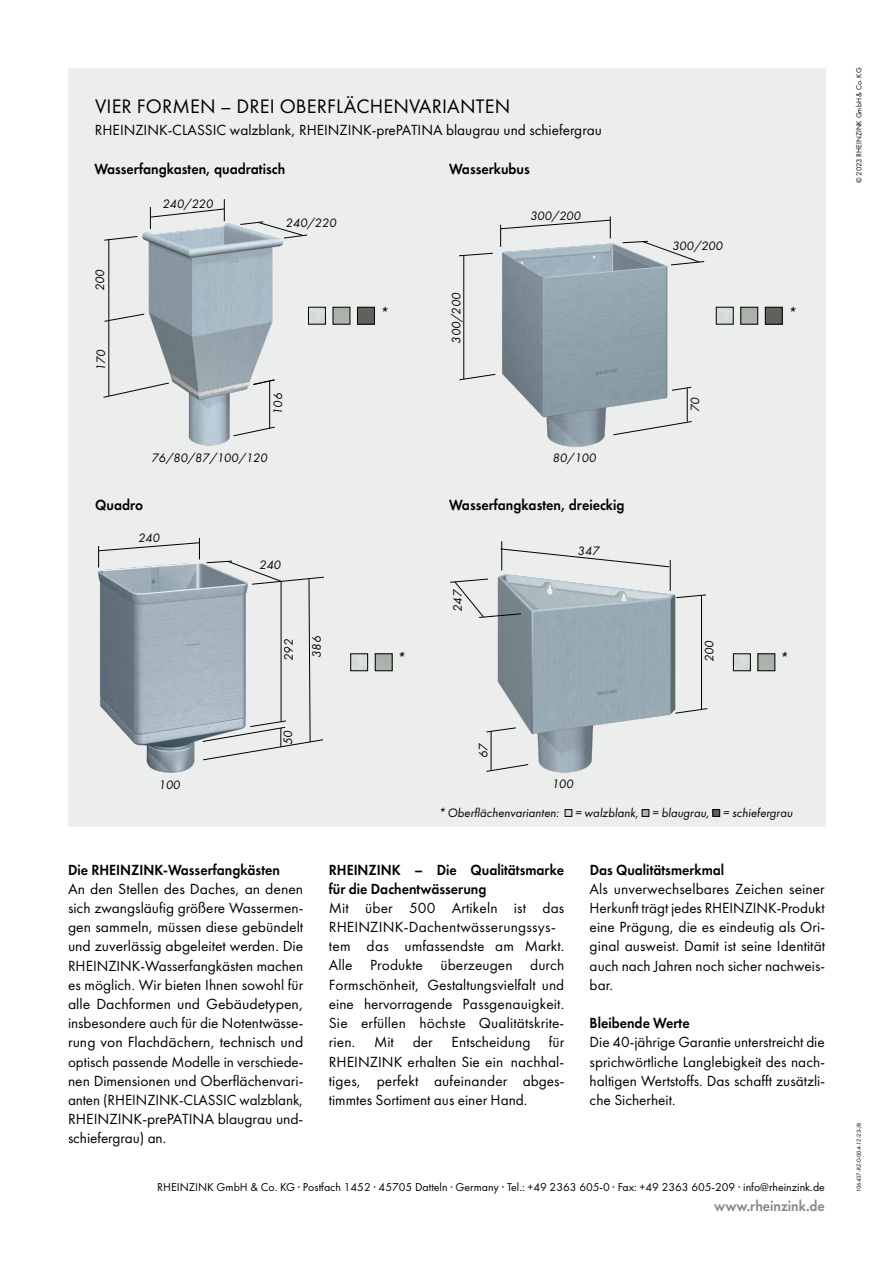
<style>
.page{position:relative;width:893px;height:1263px;background:#fff}
.page>*{position:absolute;margin:0;border:0;box-sizing:border-box;transform-origin:0 0}
.t1{font:18px "RZ Futura";letter-spacing:.01em;color:#000}
.t2{font:13.5px/19.2px "RZ Futura";color:#000;text-align:justify}
.t3{font:800 13.5px/19.2px "RZ Futura";color:#000}
.t4{font:800 13.5px "RZ Futura";color:#87888a}
.t5{font:italic 13.5px "RZ Futura";color:#000}
.t6{font:italic 11.25px "RZ Futura";color:#000}
.t7{font:10.5px "RZ Futura";color:#000}
.t8{font:6.75px "RZ Futura";color:#000}
.t9{font:5.25px "RZ Futura";color:#000}
</style>
<div class="page">
<div style="left:68px;top:68px;width:757px;height:758px;background:#eceded"></div>
<img style="left:108px;top:207px;width:208px;height:239px">
<img style="left:483px;top:560px;width:224px;height:213px">
<hr style="left:670px;top:560px;width:1px;height:31px;background:#000">
<svg style="left:500px;top:541px;width:169px;height:29px"></svg>
<svg style="left:150px;top:199px;width:75px;height:30px"></svg>
<svg style="left:104px;top:236px;width:34px;height:5px"></svg>
<svg style="left:104px;top:314px;width:41px;height:8px"></svg>
<svg style="left:103px;top:382px;width:66px;height:16px"></svg>
<hr style="left:109px;top:240px;width:1px;height:156px;background:#000">
<hr style="left:269px;top:381px;width:1px;height:47px;background:#000">
<img style="left:97px;top:572px;width:108px;height:201px">
<svg style="left:253px;top:379px;width:22px;height:6px"></svg>
<svg style="left:233px;top:427px;width:42px;height:9px"></svg>
<svg style="left:240px;top:221px;width:68px;height:18px"></svg>
<div style="left:565px;top:809px;width:7px;height:7px;border:1px solid #000"></div>
<div style="left:642px;top:809px;width:7px;height:7px;border:1px solid #000"></div>
<div style="left:713px;top:809px;width:7px;height:7px;border:1px solid #000"></div>
<svg style="left:98px;top:538px;width:226px;height:222px"></svg>
<svg style="left:450px;top:579px;width:71px;height:39px"></svg>
<hr style="left:701px;top:595px;width:1px;height:114px;background:#000">
<svg style="left:676px;top:594px;width:30px;height:4px"></svg>
<svg style="left:675px;top:708px;width:33px;height:6px"></svg>
<svg style="left:486px;top:727px;width:30px;height:5px"></svg>
<svg style="left:486px;top:764px;width:43px;height:8px"></svg>
<hr style="left:491px;top:731px;width:1px;height:40px;background:#000">
<img style="left:310px;top:309px;width:14px;height:13px">
<div style="left:308px;top:307px;width:18px;height:17px;border:1px solid #000"></div>
<div style="left:357px;top:307px;width:18px;height:17px;border:1px solid #000"></div>
<div style="left:333px;top:307px;width:17px;height:17px;border:1px solid #000"></div>
<div style="left:716px;top:307px;width:17px;height:17px;border:1px solid #000"></div>
<div style="left:765px;top:307px;width:17px;height:17px;border:1px solid #000"></div>
<div style="left:741px;top:307px;width:17px;height:17px;border:1px solid #000"></div>
<img style="left:459px;top:240px;width:258px;height:207px">
<svg style="left:500px;top:216px;width:111px;height:31px"></svg>
<svg style="left:459px;top:374px;width:37px;height:6px"></svg>
<svg style="left:459px;top:253px;width:34px;height:3px"></svg>
<hr style="left:463px;top:256px;width:1px;height:123px;background:#000">
<svg style="left:622px;top:241px;width:83px;height:24px"></svg>
<svg style="left:613px;top:421px;width:79px;height:14px"></svg>
<svg style="left:671px;top:387px;width:21px;height:4px"></svg>
<hr style="left:687px;top:388px;width:1px;height:34px;background:#000">
<div style="left:350px;top:654px;width:18px;height:17px;border:1px solid #000"></div>
<div style="left:375px;top:654px;width:17px;height:17px;border:1px solid #000"></div>
<div style="left:733px;top:654px;width:17px;height:17px;border:1px solid #000"></div>
<div style="left:758px;top:654px;width:17px;height:17px;border:1px solid #000"></div>
<svg style="left:691px;top:397px;width:9px;height:14px"></svg>
<h1 class="t1" style="left:95px;top:96px;width:417px">VIER FORMEN – DREI OBERFLÄCHENVARIANTEN</h1>
<p class="t2" style="left:95px;top:121px;width:509px">RHEINZINK-CLASSIC walzblank, RHEINZINK-prePATINA blaugrau und schiefergrau</p>
<p class="t3" style="left:94px;top:160px;width:192px">Wasserfangkasten, quadratisch</p>
<p class="t6" style="left:94px;top:291px;width:23px;rotate:-90deg">200</p>
<p class="t6" style="left:162px;top:197px;width:52px">240/220</p>
<p class="t6" style="left:286px;top:217px;width:52px">240/220</p>
<p class="t6" style="left:95px;top:371px;width:23px;rotate:-90deg">170</p>
<p class="t6" style="left:272px;top:415px;width:23px;rotate:-90deg">106</p>
<p class="t6" style="left:151px;top:452px;width:118px">76/80/87/100/120</p>
<p class="t3" style="left:95px;top:496px;width:49px">Quadro</p>
<p class="t6" style="left:138px;top:532px;width:23px">240</p>
<p class="t6" style="left:159px;top:778px;width:23px">100</p>
<p class="t6" style="left:259px;top:559px;width:23px">240</p>
<p class="t6" style="left:283px;top:661px;width:23px;rotate:-90deg">292</p>
<p class="t6" style="left:310px;top:658px;width:23px;rotate:-90deg">386</p>
<p class="t6" style="left:282px;top:745px;width:16px;rotate:-90deg">50</p>
<p class="t5" style="left:380px;top:305px;width:10px">*</p>
<p class="t3" style="left:449px;top:160px;width:82px">Wasserkubus</p>
<p class="t6" style="left:450px;top:343px;width:52px;rotate:-90deg">300/200</p>
<p class="t6" style="left:530px;top:210px;width:52px">300/200</p>
<p class="t6" style="left:672px;top:239px;width:52px">300/200</p>
<p class="t5" style="left:788px;top:305px;width:10px">*</p>
<p class="t6" style="left:552px;top:452px;width:45px">80/100</p>
<p class="t3" style="left:449px;top:496px;width:177px">Wasserfangkasten, dreieckig</p>
<p class="t6" style="left:451px;top:612px;width:24px;rotate:-90deg">247</p>
<p class="t6" style="left:578px;top:544px;width:23px">347</p>
<p class="t6" style="left:703px;top:662px;width:23px;rotate:-90deg">200</p>
<p class="t5" style="left:397px;top:651px;width:10px">*</p>
<p class="t5" style="left:780px;top:651px;width:10px">*</p>
<p class="t6" style="left:477px;top:758px;width:17px;rotate:-90deg">67</p>
<p class="t6" style="left:552px;top:778px;width:23px">100</p>
<p class="t6" style="left:438px;top:806px;width:122px">* Oberflächenvarianten:</p>
<p class="t6" style="left:575px;top:806px;width:219px">= walzblank, = blaugrau, = schiefergrau</p>
<p class="t3" style="left:68px;top:860px;width:213px">Die RHEINZINK-Wasserfangkästen</p>
<p class="t2" style="left:68px;top:879px;width:237px">An den Stellen des Daches, an denen sich zwangsläufig größere Wassermen&shy;gen sammeln, müssen diese gebündelt und zuverlässig abgeleitet werden. Die RHEINZINK-Wasserfangkästen machen es möglich. Wir bieten Ihnen sowohl für alle Dachformen und Gebäudetypen, insbesondere auch für die Notentwässe&shy;rung von Flachdächern, technisch und optisch passende Modelle in verschiede&shy;nen Dimensionen und Oberflächenvari&shy;anten (RHEINZINK-CLASSIC walzblank, RHEINZINK-prePATINA blaugrau und&shy;schiefergrau) an.</p>
<p class="t3" style="left:329px;top:860px;width:237px">RHEINZINK – Die Qualitätsmarke für die Dachentwässerung</p>
<p class="t2" style="left:329px;top:899px;width:237px;text-align:left">Mit über 500 Artikeln ist das<br>RHEINZINK-Dachentwässerungssys&shy;tem das umfassendste am Markt.<br>Alle</p>
<p class="t2" style="left:329px;top:956px;width:237px;text-indent:201px">durch Formschönheit, Gestaltungsvielfalt und eine hervorragende Passgenauigkeit.<br>Sie erfüllen höchste Qualitätskrite&shy;rien.</p>
<p class="t2" style="left:370px;top:956px;width:54px">Produkte</p>
<p class="t2" style="left:440px;top:956px;width:74px">überzeugen</p>
<p class="t2" style="left:329px;top:1033px;width:237px;text-indent:220px">für RHEINZINK erhalten Sie ein nachhal&shy;tiges, perfekt aufeinander abges&shy;timmtes Sortiment aus einer Hand.</p>
<p class="t2" style="left:374px;top:1033px;width:21px">Mit</p>
<p class="t2" style="left:413px;top:1033px;width:22px">der</p>
<p class="t2" style="left:452px;top:1033px;width:80px">Entscheidung</p>
<p class="t3" style="left:590px;top:860px;width:136px">Das Qualitätsmerkmal</p>
<p class="t2" style="left:590px;top:879px;width:237px">Als unverwechselbares Zeichen seiner Herkunft trägt jedes RHEINZINK-Produkt eine Prägung, die es eindeutig als Ori&shy;ginal ausweist. Damit ist seine Identität auch nach Jahren noch sicher nachweis&shy;bar.</p>
<p class="t3" style="left:590px;top:1014px;width:102px">Bleibende Werte</p>
<p class="t2" style="left:590px;top:1033px;width:237px">Die 40-jährige Garantie unterstreicht die sprichwörtliche Langlebigkeit des nach&shy;haltigen Wertstoffs. Das schafft zusätzli&shy;che Sicherheit.</p>
<p class="t7" style="left:157px;top:1181px;width:669px">RHEINZINK GmbH &amp; Co. KG · Postfach 1452 · 45705 Datteln · Germany · Tel.: +49 2363 605-0 · Fax: +49 2363 605-209 · info@rheinzink.de</p>
<p class="t4" style="left:714px;top:1197px;width:112px">www.rheinzink.de</p>
<p class="t8" style="left:855px;top:183px;width:117px;rotate:-90deg">© 2023 RHEINZINK GmbH &amp; Co. KG</p>
<p class="t9" style="left:856px;top:1192px;width:71px;rotate:-90deg">106437-RZ-D-004-12-23-JB</p>
</div>
